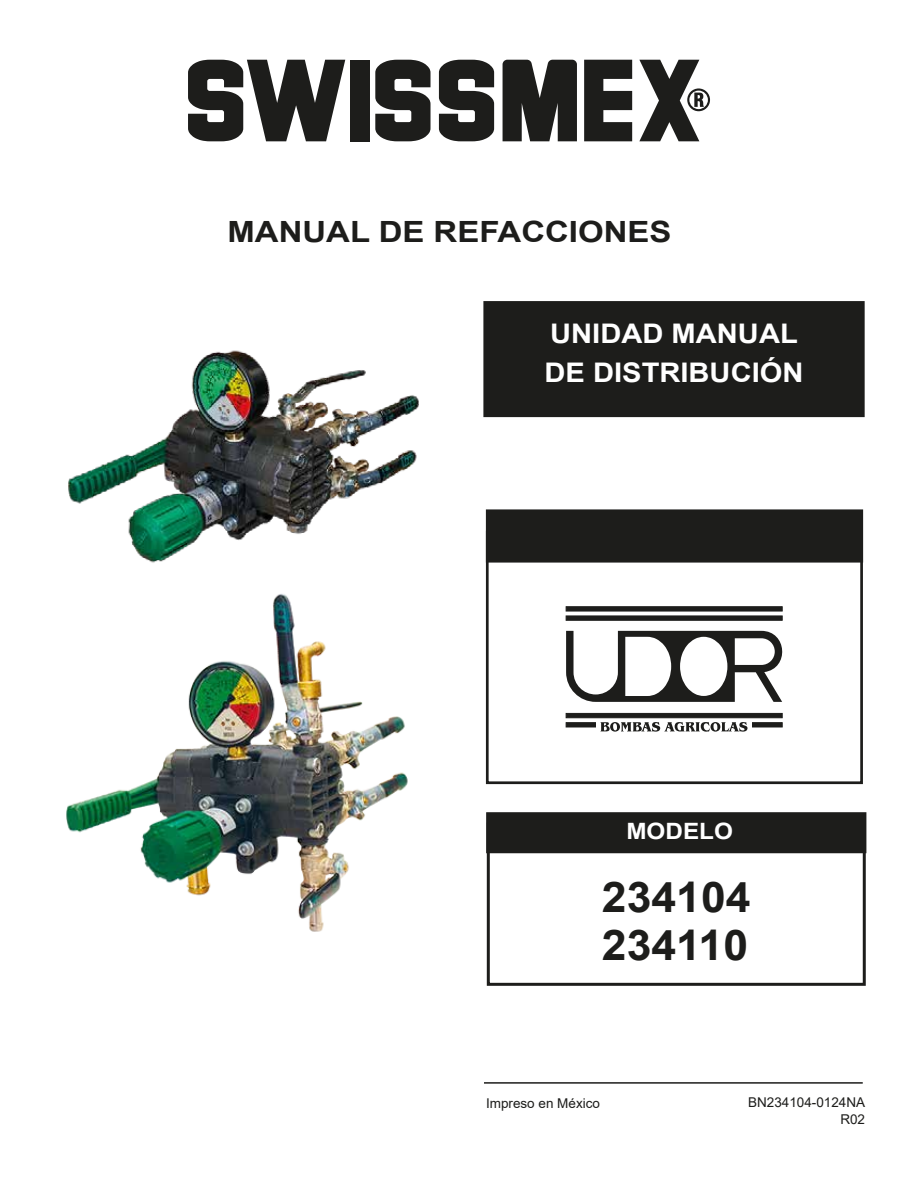
<style>
.page{position:relative;width:918px;height:1188px;background:#fff}
.page>*{position:absolute;margin:0;border:0;box-sizing:border-box;transform-origin:0 0}
.t1{font:700 42.3px/47.7px "Arial";color:#1d1d1b;scale:1.05 1}
.t2{font:700 29.25px "Arial";color:#1d1d1b;scale:1.12 1}
.t3{font:700 27px/39px "Arial";color:#fff;scale:1.08 1}
.t4{font:700 22.5px "Arial";color:#fff;scale:1.08 1}
.t5{font:13.5px/16.8px "Arial";color:#1d1d1b;text-align:right}
</style>
<div class="page">
<svg style="left:584px;top:60px;width:48px;height:81px"></svg>
<svg style="left:503px;top:60px;width:74px;height:81px;background:#363634"></svg>
<svg style="left:439px;top:60px;width:55px;height:81px"></svg>
<svg style="left:375px;top:60px;width:56px;height:81px"></svg>
<div style="left:350px;top:60px;width:19px;height:81px;background:#1d1d1b"></div>
<svg style="left:188px;top:60px;width:157px;height:81px"></svg>
<svg style="left:639px;top:60px;width:71px;height:81px"></svg>
<div style="left:483px;top:301px;width:382px;height:116px;background:#1d1d1b;border:2px solid #1d1d1b"></div>
<div style="left:486px;top:509px;width:377px;height:54px;background:#1d1d1b;border:2px solid #1d1d1b"></div>
<div style="left:486px;top:812px;width:380px;height:41px;background:#1d1d1b;border:1px solid #1d1d1b"></div>
<hr style="left:484px;top:1082px;width:379px;height:2px;background:#1d1d1b">
<div style="left:486px;top:531px;width:377px;height:253px;border:3px solid #1d1d1b"></div>
<div style="left:487px;top:823px;width:379px;height:163px;border:3px solid #1d1d1b"></div>
<hr style="left:566px;top:723px;width:216px;height:4px;background:#1d1d1b">
<svg style="left:566px;top:713px;width:216px;height:5px"></svg>
<div style="left:596px;top:719px;width:156px;height:13px;background:#fff"></div>
<svg style="left:566px;top:631px;width:217px;height:71px"></svg>
<hr style="left:566px;top:616px;width:216px;height:4px;background:#1d1d1b">
<hr style="left:566px;top:607px;width:216px;height:4px;background:#1d1d1b">
<svg style="left:600px;top:722px;width:147px;height:10px"></svg>
<img style="left:68px;top:350px;width:351px;height:213px">
<img style="left:66px;top:594px;width:342px;height:338px">
<h2 class="t2" style="left:228px;top:211px;width:398px">MANUAL DE REFACCIONES</h2>
<h3 class="t3" style="left:545px;top:315px;width:241px">UNIDAD MANUAL<br>DE DISTRIBUCIÓN</h3>
<h3 class="t4" style="left:626px;top:816px;width:100px">MODELO</h3>
<h1 class="t1" style="left:602px;top:874px;width:143px">234104<br>234110</h1>
<p class="t5" style="left:486px;top:1095px;width:116px">Impreso en México</p>
<p class="t5" style="left:748px;top:1094px;width:119px">BN234104-0124NA<br>R02</p>
</div>
